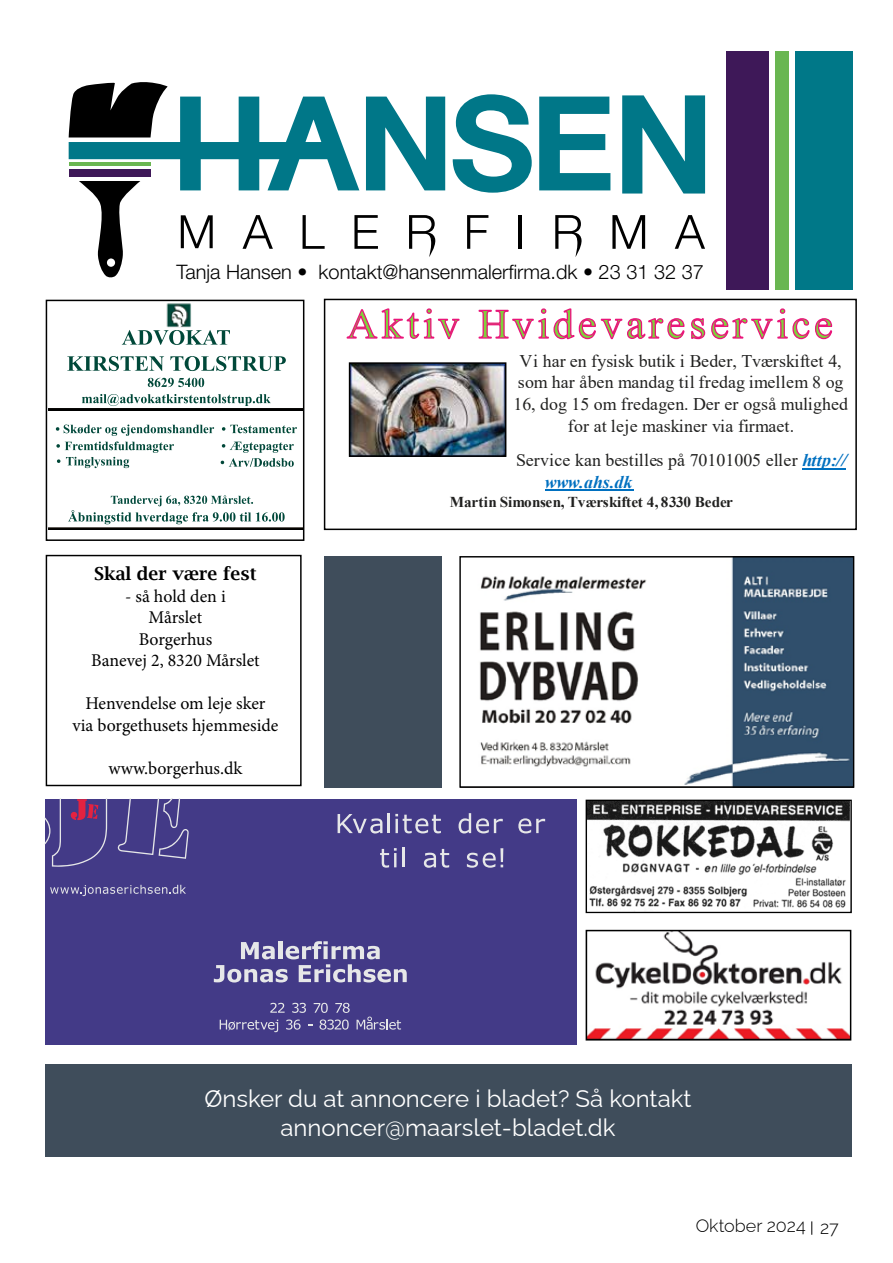
<style>
.page{position:relative;width:893px;height:1263px;background:#fff}
.page>*{position:absolute;margin:0;border:0;box-sizing:border-box;transform-origin:0 0}
.t1{font:100 24px/28.8px "Raleway";color:#fff;text-align:center}
.t2{font:300 19.95px "Helvetica Neue LT Std";color:#000}
.t3{font:18px/21.5px "Minion Pro";color:#000;text-align:center}
.t4{font:600 18px "Lucida Bright";color:#000}
.t5{font:100 18px "Raleway";color:#000}
.t6{font:17.7px/21.6px "Times New Roman";letter-spacing:.005em;color:#212120;text-align:center}
.t7{font:700 15px "Times New Roman";letter-spacing:-.02em;color:#212120}
.s1{font-weight:700;font-style:italic;color:#0070c0}
</style>
<div class="page">
<svg style="left:811px;top:1221px;width:1px;height:14px"></svg>
<div style="left:45px;top:799px;width:531px;height:245px;background:#433a87"></div>
<svg style="left:50px;top:885px;width:136px;height:11px"></svg>
<svg style="left:214px;top:941px;width:193px;height:41px"></svg>
<svg style="left:220px;top:1020px;width:58px;height:12px"></svg>
<svg style="left:286px;top:1019px;width:15px;height:11px"></svg>
<svg style="left:319px;top:1019px;width:30px;height:11px"></svg>
<svg style="left:357px;top:1016px;width:44px;height:14px"></svg>
<svg style="left:270px;top:1003px;width:15px;height:10px"></svg>
<svg style="left:292px;top:1003px;width:14px;height:10px"></svg>
<svg style="left:314px;top:1003px;width:14px;height:10px"></svg>
<svg style="left:335px;top:1003px;width:15px;height:10px"></svg>
<svg style="left:338px;top:814px;width:44px;height:19px"></svg>
<hr style="left:388px;top:813px;width:2px;height:20px;background:#e6e7e8">
<svg style="left:395px;top:814px;width:46px;height:19px"></svg>
<svg style="left:459px;top:813px;width:44px;height:20px"></svg>
<svg style="left:518px;top:818px;width:27px;height:15px"></svg>
<svg style="left:380px;top:848px;width:17px;height:20px"></svg>
<hr style="left:402px;top:847px;width:2px;height:20px;background:#e6e7e8">
<svg style="left:424px;top:849px;width:25px;height:19px"></svg>
<hr style="left:500px;top:848px;width:3px;height:14px;background:#e6e7e8">
<svg style="left:467px;top:853px;width:36px;height:15px"></svg>
<svg style="left:45px;top:799px;width:144px;height:68px"></svg>
<img style="left:588px;top:802px;width:261px;height:106px">
<div style="left:586px;top:800px;width:266px;height:113px;border:1px solid #000"></div>
<img style="left:589px;top:933px;width:259px;height:104px">
<div style="left:586px;top:930px;width:265px;height:110px;border:2px solid #000"></div>
<svg style="left:346px;top:308px;width:487px;height:32px"></svg>
<hr style="left:802px;top:468px;width:44px;height:2px;background:#0070c0">
<hr style="left:545px;top:489px;width:88px;height:2px;background:#0070c0">
<img style="left:351px;top:364px;width:153px;height:91px">
<div style="left:349px;top:362px;width:157px;height:95px;border:1px solid #000"></div>
<div style="left:324px;top:299px;width:533px;height:231px;border:2px solid #000"></div>
<img style="left:480px;top:558px;width:372px;height:228px">
<div style="left:459px;top:556px;width:395px;height:232px;border:1px solid #000"></div>
<div style="left:324px;top:556px;width:118px;height:232px;background:#3f4d5b"></div>
<div style="left:45px;top:1064px;width:806px;height:93px;background:#3f4d5b"></div>
<div style="left:727px;top:51px;width:42px;height:238px;background:#3e1858"></div>
<div style="left:775px;top:51px;width:14px;height:238px;background:#69b651"></div>
<div style="left:795px;top:51px;width:57px;height:238px;background:#007888"></div>
<svg style="left:467px;top:215px;width:21px;height:34px"></svg>
<hr style="left:518px;top:215px;width:4px;height:34px;background:#000">
<svg style="left:612px;top:215px;width:33px;height:34px"></svg>
<svg style="left:675px;top:215px;width:30px;height:34px"></svg>
<svg style="left:555px;top:215px;width:27px;height:42px"></svg>
<svg style="left:452px;top:94px;width:80px;height:99px"></svg>
<svg style="left:539px;top:97px;width:71px;height:93px"></svg>
<svg style="left:69px;top:82px;width:376px;height:196px"></svg>
<svg style="left:622px;top:95px;width:83px;height:99px"></svg>
<img style="left:49px;top:303px;width:252px;height:227px">
<img style="left:49px;top:409px;width:252px;height:1px">
<img style="left:49px;top:528px;width:252px;height:1px">
<div style="left:46px;top:300px;width:258px;height:241px;border:2px solid #000"></div>
<div style="left:46px;top:555px;width:256px;height:231px;border:1px solid #000"></div>
<p class="t2" style="left:177px;top:260px;width:529px">Tanja Hansen • kontakt@hansenmalerfirma.dk • 23 31 32 37</p>
<p class="t4" style="left:94px;top:563px;width:164px">Skal der være fest</p>
<p class="t3" style="left:91px;top:585px;width:170px">- så hold den i<br>Mårslet<br>Borgerhus<br>Banevej 2, 8320 Mårslet</p>
<p class="t3" style="left:72px;top:693px;width:207px">Henvendelse om leje sker<br>via borgethusets hjemmeside</p>
<p class="t3" style="left:108px;top:757px;width:136px">www.borgerhus.dk</p>
<p class="t6" style="left:513px;top:350px;width:336px">Vi har en fysisk butik i Beder, Tværskiftet 4, som har åben mandag til fredag imellem 8 og 16, dog 15 om fredagen. Der er også mulighed for at leje maskiner via firmaet.</p>
<p class="t6" style="left:545px;top:449px;width:304px;text-align:left;text-indent:-29px">Service kan bestilles på 70101005 eller <span class="s1">http:// www.ahs.dk</span></p>
<p class="t7" style="left:450px;top:491px;width:285px">Martin Simonsen, Tværskiftet 4, 8330 Beder</p>
<h1 class="t1" style="left:205px;top:1082px;width:488px">Ønsker du at annoncere i bladet? Så kontakt annoncer@maarslet-bladet.dk</h1>
<p class="t5" style="left:696px;top:1211px;width:145px">Oktober 2024 27</p>
</div>
